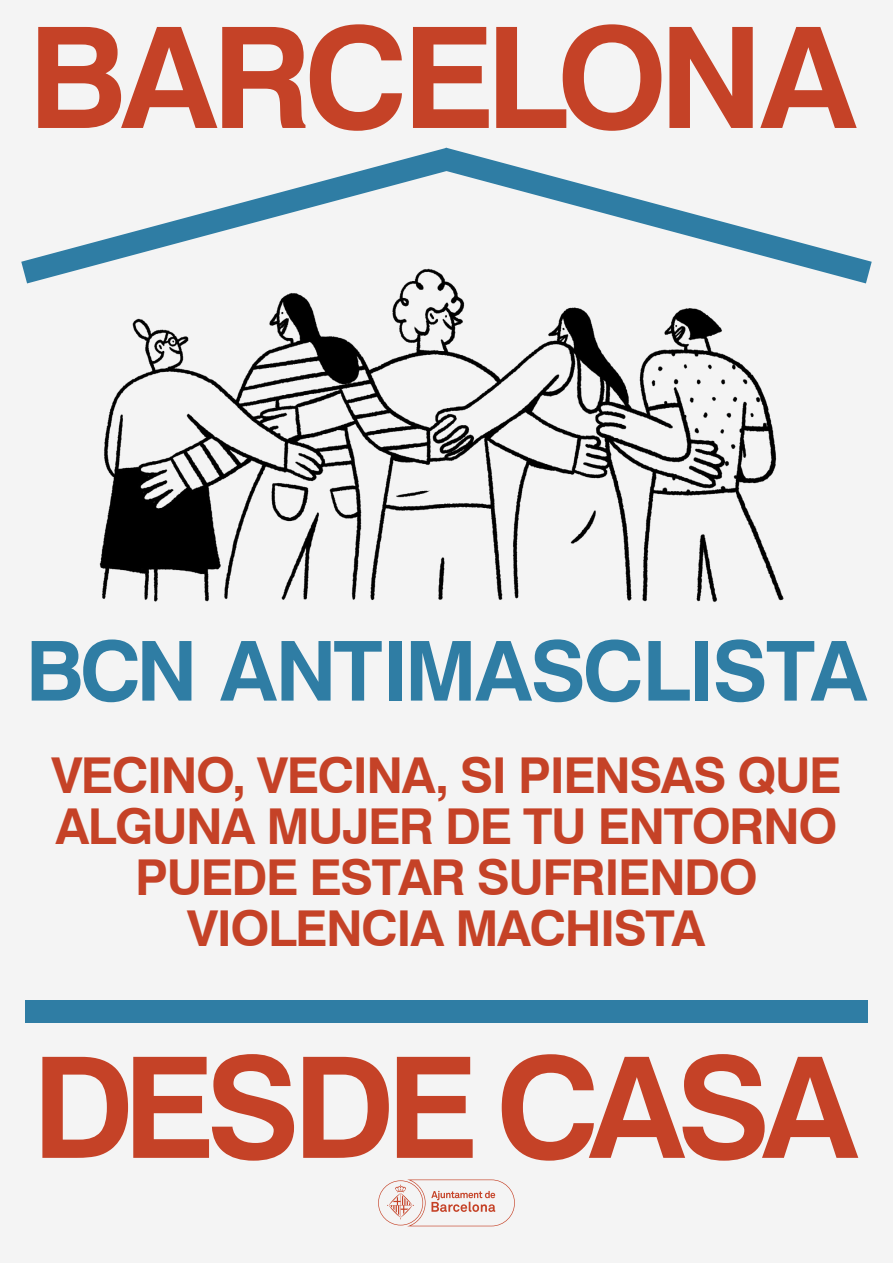
<style>
.page{position:relative;width:893px;height:1263px;background:#f4f4f4}
.page>*{position:absolute;margin:0;border:0;box-sizing:border-box;transform-origin:0 0}
.t1{font:700 140.4px "Swiss 721 BT";letter-spacing:-.06em;color:#c54227}
.t2{font:700 82.8px "Swiss 721 BT";letter-spacing:-.02em;color:#2f7da4}
.t3{font:700 49.5px/51px "Swiss 721 BT";letter-spacing:-.03em;color:#c54227;text-align:center}
</style>
<div class="page">
<svg style="left:21px;top:149px;width:419px;height:134px"></svg>
<svg style="left:440px;top:148px;width:432px;height:135px"></svg>
<div style="left:25px;top:1001px;width:842px;height:22px;background:#2f7da4"></div>
<svg style="left:378px;top:1179px;width:137px;height:47px"></svg>
<img style="left:67px;top:257px;width:734px;height:345px">
<h1 class="t1" style="left:28px;top:-19px;width:830px">BARCELONA</h1>
<h2 class="t2" style="left:26px;top:614px;width:843px">BCN ANTIMASCLISTA</h2>
<p class="t3" style="left:51px;top:749px;width:791px">VECINO, VECINA, SI PIENSAS QUE<br>ALGUNA MUJER DE TU ENTORNO<br>PUEDE ESTAR SUFRIENDO<br>VIOLENCIA MACHISTA</p>
<h1 class="t1" style="left:32px;top:1010px;width:828px">DESDE CASA</h1>
</div>
